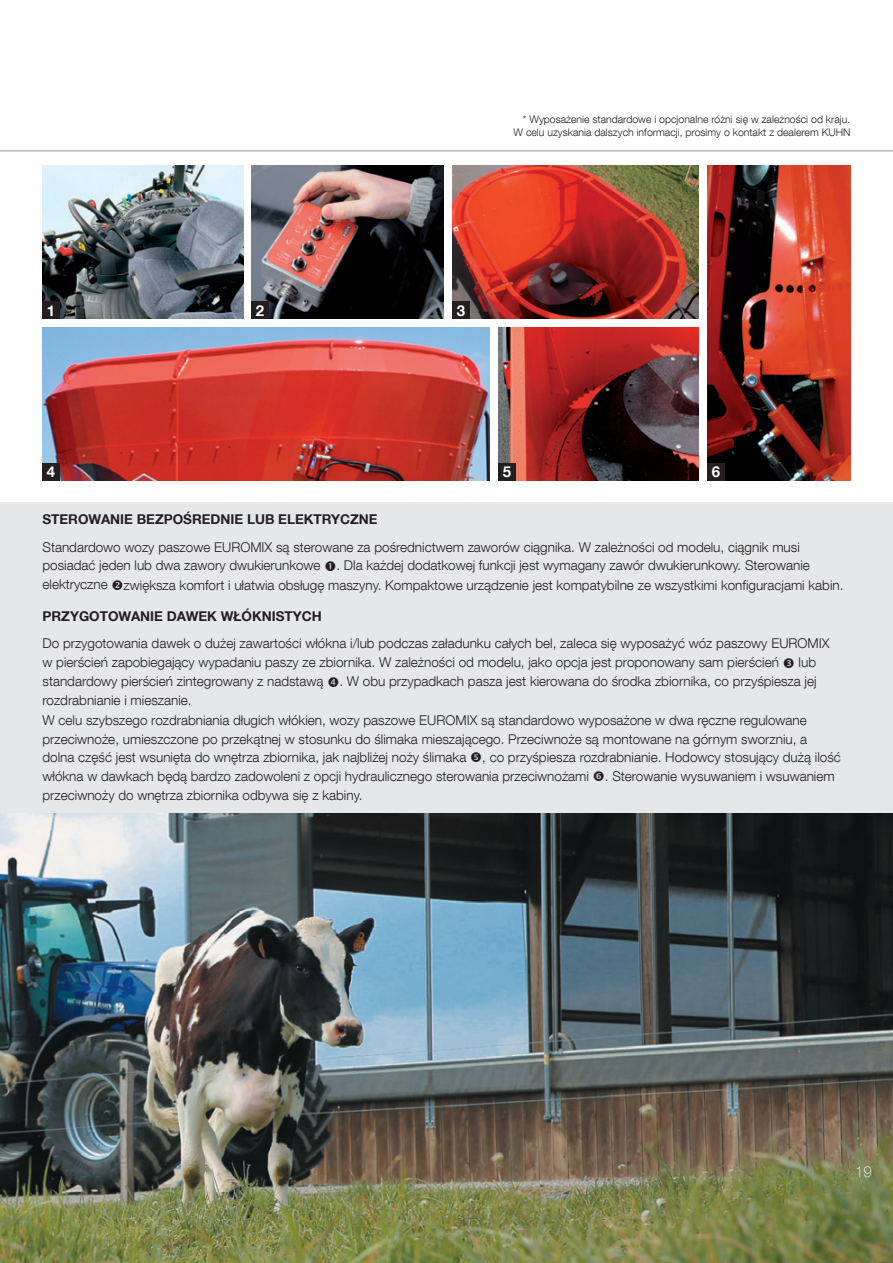
<style>
.page{position:relative;width:893px;height:1263px;background:#fff}
.page>*{position:absolute;margin:0;border:0;box-sizing:border-box;transform-origin:0 0}
.t1{font:700 15px "Helvetica Neue LT Com";color:#fff}
.t2{font:100 15px "Helvetica Neue LT Com";color:#fff}
.t3{font:300 13.5px/18.9px "Helvetica Neue LT Com";color:#231f20}
.t4{font:700 13.5px "Helvetica Neue LT Com";color:#231f20}
.t5{font:300 10.5px/12.6px "Helvetica Neue LT Com";color:#231f20;text-align:right}
</style>
<div class="page">
<img style="left:0;top:812px;width:893px;height:451px">
<img style="left:43px;top:166px;width:200px;height:153px">
<img style="left:452px;top:166px;width:247px;height:153px">
<img style="left:498px;top:327px;width:201px;height:153px">
<img style="left:252px;top:166px;width:192px;height:153px">
<img style="left:43px;top:327px;width:446px;height:153px">
<img style="left:707px;top:166px;width:143px;height:314px">
<hr style="left:0;top:151px;width:893px;height:1px;background:#939598">
<div style="left:43px;top:302px;width:17px;height:17px;background:#231f20"></div>
<div style="left:43px;top:463px;width:17px;height:17px;background:#231f20"></div>
<div style="left:498px;top:463px;width:17px;height:17px;background:#231f20"></div>
<div style="left:707px;top:463px;width:17px;height:17px;background:#231f20"></div>
<div style="left:252px;top:302px;width:17px;height:17px;background:#231f20"></div>
<div style="left:452px;top:302px;width:17px;height:17px;background:#231f20"></div>
<div style="left:0;top:502px;width:893px;height:310px;background:#e6e7e9"></div>
<p class="t1" style="left:47px;top:301px;width:10px">1</p>
<p class="t5" style="left:514px;top:113px;width:338px">* Wyposażenie standardowe i opcjonalne różni się w zależności od kraju.<br>W celu uzyskania dalszych informacji, prosimy o kontakt z dealerem KUHN</p>
<p class="t1" style="left:256px;top:301px;width:10px">2</p>
<p class="t1" style="left:457px;top:301px;width:10px">3</p>
<p class="t1" style="left:47px;top:463px;width:10px">4</p>
<p class="t1" style="left:503px;top:463px;width:10px">5</p>
<p class="t1" style="left:712px;top:463px;width:10px">6</p>
<p class="t4" style="left:43px;top:511px;width:337px">STEROWANIE BEZPOŚREDNIE LUB ELEKTRYCZNE</p>
<p class="t3" style="left:43px;top:537px;width:802px">Standardowo wozy paszowe EUROMIX są sterowane za pośrednictwem zaworów ciągnika. W zależności od modelu, ciągnik musi posiadać jeden lub dwa zawory dwukierunkowe . Dla każdej dodatkowej funkcji jest wymagany zawór dwukierunkowy. Sterowanie elektryczne zwiększa komfort i ułatwia obsługę maszyny. Kompaktowe urządzenie jest kompatybilne ze wszystkimi konfiguracjami kabin.</p>
<p class="t4" style="left:43px;top:608px;width:281px">PRZYGOTOWANIE DAWEK WŁÓKNISTYCH</p>
<p class="t3" style="left:43px;top:634px;width:788px">Do przygotowania dawek o dużej zawartości włókna i/lub podczas załadunku całych bel, zaleca się wyposażyć wóz paszowy EUROMIX w pierścień zapobiegający wypadaniu paszy ze zbiornika. W zależności od modelu, jako opcja jest proponowany sam pierścień</p>
<p class="t3" style="left:43px;top:653px;width:800px;text-indent:756px">lub standardowy pierścień zintegrowany z nadstawą . W obu przypadkach pasza jest kierowana do środka zbiornika, co przyśpiesza jej rozdrabnianie i mieszanie.<br>W celu szybszego rozdrabniania długich włókien, wozy paszowe EUROMIX są standardowo wyposażone w dwa ręczne regulowane przeciwnoże, umieszczone po przekątnej w stosunku do ślimaka mieszającego. Przeciwnoże są montowane na górnym sworzniu, a dolna część jest wsunięta do wnętrza zbiornika, jak najbliżej noży ślimaka , co przyśpiesza rozdrabnianie. Hodowcy stosujący dużą ilość włókna w dawkach będą bardzo zadowoleni z opcji hydraulicznego sterowania przeciwnożami . Sterowanie wysuwaniem i wsuwaniem przeciwnoży do wnętrza zbiornika odbywa się z kabiny.</p>
<p class="t2" style="left:855px;top:1163px;width:18px">19</p>
</div>
